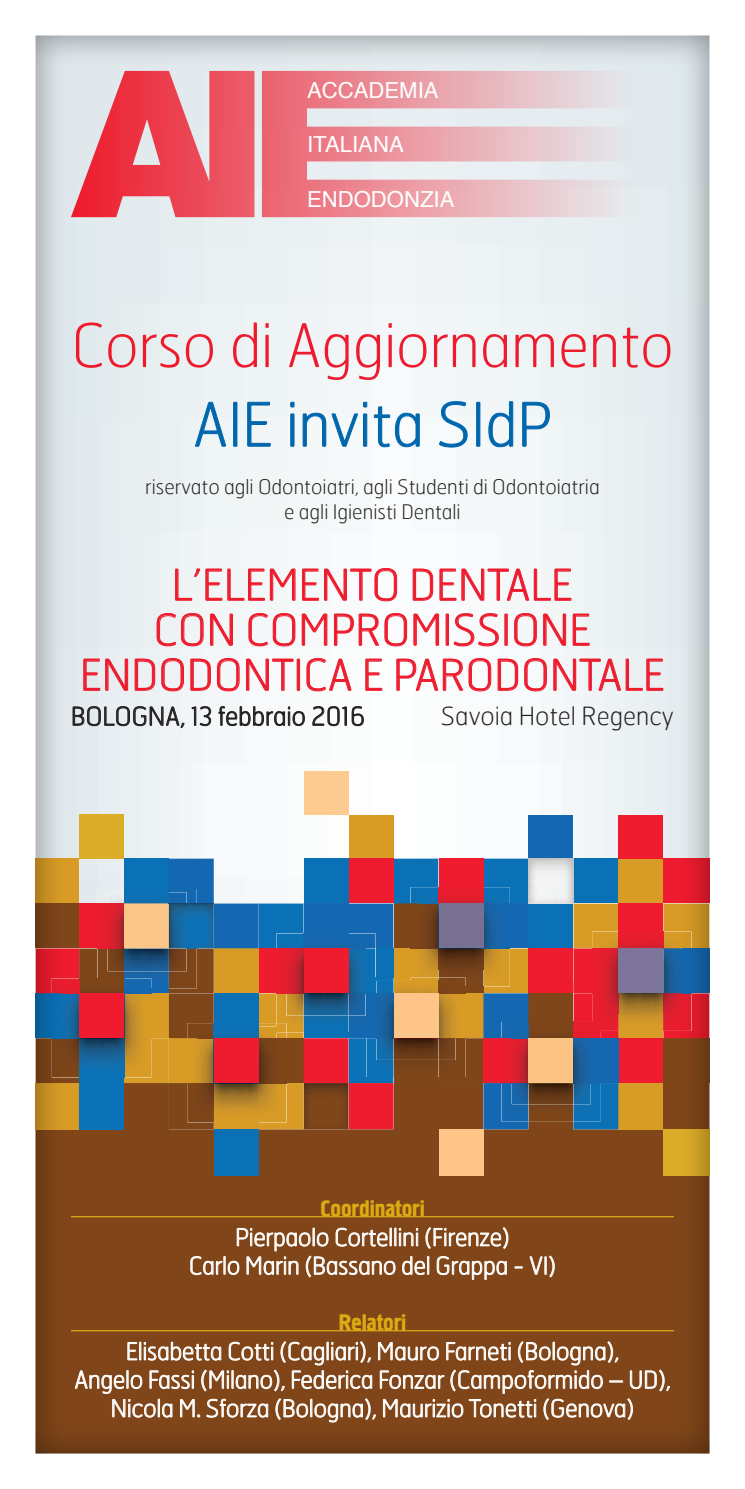
<style>
.page{position:relative;width:745px;height:1489px;background:#fff}
.page>*{position:absolute;margin:0;border:0;box-sizing:border-box;transform-origin:0 0}
.t1{font:100 60px "Hermes";letter-spacing:-.01em;color:#ee1b2d}
.t2{font:100 60px "Hermes";color:#0067af}
.t3{font:100 42.5px/45px "Hermes";color:#ee1b2d;text-align:center}
.t4{font:100 25px "Hermes";color:#231f20}
.t5{font:100 23.75px/28.5px "Hermes";letter-spacing:-.01em;color:#fff;text-align:center}
.t6{font:23.75px "Hermes";letter-spacing:-.01em;color:#dcaa11}
.t7{font:22px "Helvetica";color:#fff}
.t8{font:100 20px/25px "Hermes";color:#231f20;text-align:center}
</style>
<div class="page">
<div style="left:35px;top:34px;width:675px;height:1420px;background:#231f20;opacity:.5"></div>
<svg style="left:71px;top:71px;width:602px;height:146px;background:#e8a4ac"></svg>
<svg style="left:195px;top:401px;width:31px;height:46px"></svg>
<svg style="left:232px;top:401px;width:5px;height:46px"></svg>
<svg style="left:247px;top:401px;width:24px;height:46px"></svg>
<svg style="left:290px;top:401px;width:4px;height:46px"></svg>
<svg style="left:302px;top:401px;width:65px;height:46px"></svg>
<svg style="left:373px;top:405px;width:47px;height:42px"></svg>
<svg style="left:438px;top:401px;width:29px;height:47px"></svg>
<svg style="left:475px;top:401px;width:5px;height:46px"></svg>
<svg style="left:488px;top:401px;width:25px;height:46px"></svg>
<svg style="left:521px;top:401px;width:28px;height:46px"></svg>
<svg style="left:174px;top:567px;width:223px;height:35px"></svg>
<svg style="left:412px;top:568px;width:159px;height:33px"></svg>
<svg style="left:156px;top:612px;width:77px;height:35px"></svg>
<svg style="left:248px;top:612px;width:79px;height:35px"></svg>
<svg style="left:333px;top:612px;width:106px;height:35px"></svg>
<svg style="left:445px;top:612px;width:121px;height:35px"></svg>
<svg style="left:572px;top:613px;width:18px;height:33px"></svg>
<svg style="left:83px;top:658px;width:45px;height:33px"></svg>
<svg style="left:134px;top:657px;width:50px;height:35px"></svg>
<svg style="left:190px;top:657px;width:110px;height:35px"></svg>
<svg style="left:306px;top:657px;width:46px;height:35px"></svg>
<svg style="left:364px;top:658px;width:18px;height:33px"></svg>
<svg style="left:395px;top:657px;width:96px;height:35px"></svg>
<svg style="left:497px;top:657px;width:166px;height:35px"></svg>
<svg style="left:72px;top:703px;width:113px;height:28px;background:#bec2c4"></svg>
<svg style="left:191px;top:705px;width:21px;height:21px"></svg>
<svg style="left:218px;top:705px;width:87px;height:21px"></svg>
<svg style="left:311px;top:705px;width:53px;height:21px"></svg>
<hr style="left:71px;top:1215px;width:602px;height:2px;background:#dcaa11">
<hr style="left:71px;top:1329px;width:602px;height:2px;background:#dcaa11">
<svg style="left:190px;top:1226px;width:318px;height:53px;background:#996b47"></svg>
<svg style="left:514px;top:1265px;width:8px;height:3px"></svg>
<svg style="left:529px;top:1251px;width:25px;height:27px"></svg>
<svg style="left:75px;top:1340px;width:595px;height:82px;background:#966742"></svg>
<p class="t7" style="left:307px;top:73px;width:133px">ACCADEMIA</p>
<p class="t7" style="left:307px;top:128px;width:98px">ITALIANA</p>
<p class="t7" style="left:307px;top:182px;width:149px">ENDODONZIA</p>
<h1 class="t1" style="left:71px;top:307px;width:604px">Corso di Aggiornamento</h1>
<h1 class="t2" style="left:193px;top:387px;width:361px">AIE invita SIdP</h1>
<p class="t8" style="left:145px;top:474px;width:455px">riservato agli Odontoiatri, agli Studenti di Odontoiatria e agli Igienisti Dentali</p>
<h2 class="t3" style="left:80px;top:561px;width:586px">L’ELEMENTO DENTALE<br>CON COMPROMISSIONE<br>ENDODONTICA E PARODONTALE</h2>
<p class="t4" style="left:71px;top:700px;width:295px">BOLOGNA, 13 febbraio 2016</p>
<p class="t4" style="left:440px;top:700px;width:234px">Savoia Hotel Regency</p>
<p class="t6" style="left:320px;top:1195px;width:106px">Coordinatori</p>
<p class="t5" style="left:189px;top:1222px;width:368px">Pierpaolo Cortellini (Firenze)<br>Carlo Marin (Bassano del Grappa - VI)</p>
<p class="t6" style="left:338px;top:1309px;width:69px">Relatori</p>
<p class="t5" style="left:74px;top:1336px;width:597px">Elisabetta Cotti (Cagliari), Mauro Farneti (Bologna),<br>Angelo Fassi (Milano), Federica Fonzar (Campoformido – UD),<br>Nicola M. Sforza (Bologna), Maurizio Tonetti (Genova)</p>
</div>
